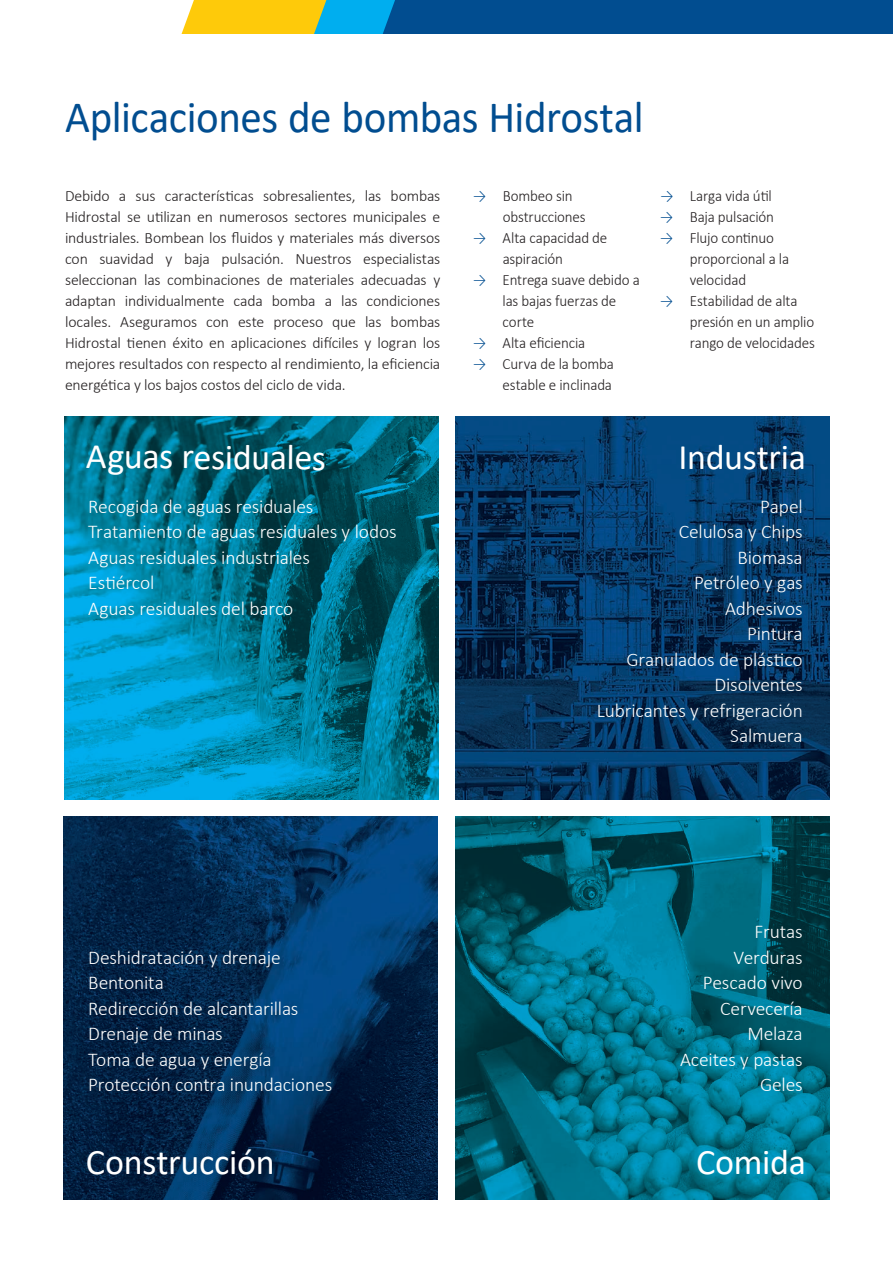
<style>
.page{position:relative;width:893px;height:1263px;background:#fff}
.page>*{position:absolute;margin:0;border:0;box-sizing:border-box;transform-origin:0 0}
.t1{font:45px "Calibri";letter-spacing:-.01em;color:#014d90;scale:.96 1}
.t2{font:36px "Calibri";letter-spacing:-.01em;color:#fff}
.t3{font:300 19.5px/25.5px "Calibri";letter-spacing:-.01em;color:#fff}
.t4{font:300 15.75px/21px "Calibri";letter-spacing:-.01em;color:#231f20;text-align:justify}
.t5{font:300 15.75px/21px "Calibri";letter-spacing:-.01em;color:#231f20;scale:.96 1}
.s1{color:#014d90}
</style>
<div class="page">
<img style="left:64px;top:417px;width:374px;height:382px">
<img style="left:64px;top:816px;width:374px;height:383px">
<img style="left:455px;top:417px;width:374px;height:382px">
<img style="left:455px;top:816px;width:374px;height:383px">
<svg style="left:182px;top:0;width:711px;height:34px;background:#326f81"></svg>
<h1 class="t1" style="left:65px;top:86px;width:604px">Aplicaciones de bombas Hidrostal</h1>
<p class="t4" style="left:65px;top:185px;width:377px">Debido a sus características sobresalientes, las bombas Hidrostal se utilizan en numerosos sectores municipales e industriales. Bombean los fluidos y materiales más diversos con suavidad y baja pulsación. Nuestros especialistas seleccionan las combinaciones de materiales adecuadas y adaptan individualmente cada bomba a las condiciones locales. Aseguramos con este proceso que las bombas Hidrostal tienen éxito en aplicaciones difíciles y logran los mejores resultados con respecto al rendimiento, la eficiencia energética y los bajos costos del ciclo de vida.</p>
<p class="t5" style="left:503px;top:185px;width:88px;text-indent:-30px"><span class="s1">→</span> Bombeo sin obstrucciones</p>
<p class="t5" style="left:503px;top:227px;width:111px;text-indent:-30px"><span class="s1">→</span> Alta capacidad de aspiración</p>
<p class="t5" style="left:503px;top:269px;width:144px;text-indent:-30px"><span class="s1">→</span> Entrega suave debido a las bajas fuerzas de corte</p>
<p class="t5" style="left:473px;top:332px;width:118px"><span class="s1">→</span> Alta eficiencia</p>
<p class="t5" style="left:473px;top:353px;width:148px;text-align:right"><span class="s1">→</span> Curva de la bomba estable e inclinada</p>
<p class="t5" style="left:660px;top:185px;width:118px"><span class="s1">→</span> Larga vida útil</p>
<p class="t5" style="left:660px;top:206px;width:120px"><span class="s1">→</span> Baja pulsación</p>
<p class="t5" style="left:690px;top:227px;width:105px;text-indent:-30px"><span class="s1">→</span> Flujo continuo proporcional a la velocidad</p>
<p class="t5" style="left:690px;top:290px;width:132px;text-indent:-30px"><span class="s1">→</span> Estabilidad de alta presión en un amplio rango de velocidades</p>
<h2 class="t2" style="left:86px;top:432px;width:242px">Aguas residuales</h2>
<h2 class="t2" style="left:679px;top:432px;width:129px">Industria</h2>
<p class="t3" style="left:88px;top:493px;width:310px">Recogida de aguas residuales<br>Tratamiento de aguas residuales y lodos<br>Aguas residuales industriales<br>Estiércol<br>Aguas residuales del barco</p>
<p class="t3" style="left:597px;top:493px;width:208px;text-align:right">Papel<br>Celulosa y Chips<br>Biomasa<br>Petróleo y gas<br>Adhesivos<br>Pintura<br>Granulados de plástico<br>Disolventes<br>Lubricantes y refrigeración<br>Salmuera</p>
<p class="t3" style="left:88px;top:944px;width:246px">Deshidratación y drenaje<br>Bentonita<br>Redirección de alcantarillas<br>Drenaje de minas<br>Toma de agua y energía<br>Protección contra inundaciones</p>
<h2 class="t2" style="left:86px;top:1137px;width:190px">Construcción</h2>
<p class="t3" style="left:680px;top:919px;width:124px;text-align:right">Frutas<br>Verduras<br>Pescado vivo<br>Cervecería<br>Melaza<br>Aceites y pastas<br>Geles</p>
<h2 class="t2" style="left:696px;top:1137px;width:111px">Comida</h2>
</div>
